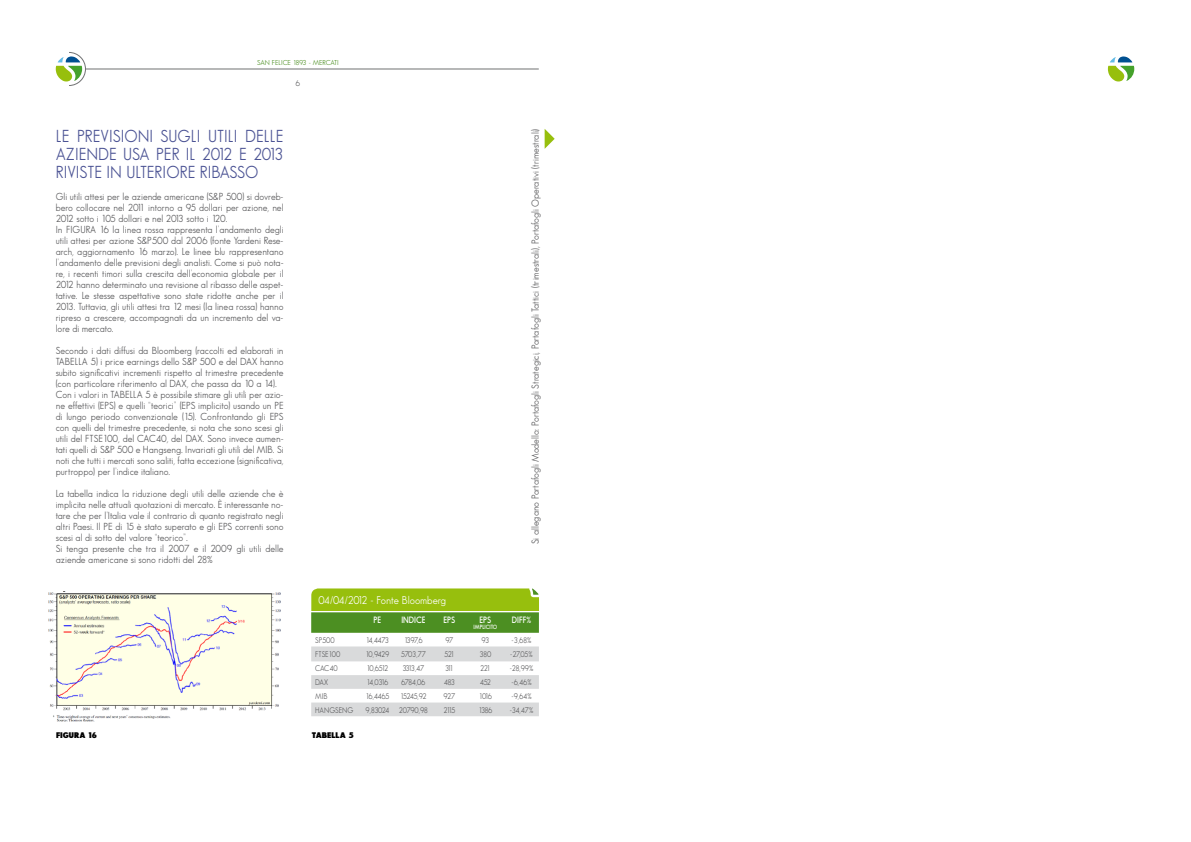
<style>
.page{position:relative;width:1191px;height:842px;background:#fff}
.page>*{position:absolute;margin:0;border:0;box-sizing:border-box;transform-origin:0 0}
.t1{font:17px/18px "Sans Serif Book FLF";letter-spacing:-.04em;color:#4b5394;text-align:justify;scale:.95 1}
.t2{font:11px "Sans Serif Book FLF";color:#fff;scale:.95 1}
.t3{font:10px/11px "Sans Serif Book FLF";color:#58585a;scale:.95 1}
.t4{font:600 9px "Sans Serif FLF";color:#fff;scale:.9 1}
.t5{font:8px "Sans Serif Book FLF";letter-spacing:-.085em;color:#58585a;scale:.9 1}
.t6{font:8px "Sans Serif Exb FLF";color:#000}
.t7{font:8px "Sans Serif Book FLF";letter-spacing:-.085em;color:#58585a}
.t8{font:7px "Sans Serif Book FLF";letter-spacing:-.015em;color:#4c8f22}
.t9{font:600 6px "Sans Serif FLF";color:#fff;scale:.9 1}
</style>
<div class="page">
<svg style="left:56px;top:52px;width:30px;height:34px"></svg>
<hr style="left:85px;top:69px;width:454px;height:1px;background:#707172">
<svg style="left:1107px;top:56px;width:27px;height:25px"></svg>
<svg style="left:544px;top:129px;width:10px;height:20px"></svg>
<img style="left:48px;top:591px;width:233px;height:131px">
<div style="left:311px;top:588px;width:228px;height:22px;background:#97bf0d"></div>
<svg style="left:311px;top:612px;width:228px;height:21px;background:#509127"></svg>
<svg style="left:311px;top:646px;width:228px;height:70px"></svg>
<svg style="left:528px;top:588px;width:11px;height:10px"></svg>
<p class="t8" style="left:257px;top:59px;width:83px">san f elice 1893 - mercati</p>
<p class="t7" style="left:296px;top:78px;width:6px">6</p>
<h1 class="t1" style="left:56px;top:127px;width:241px">Le previsioni sugli utili delle aziende USA per il 2012 e 2013 riviste in ulteriore ribasso</h1>
<p class="t3" style="left:56px;top:191px;width:241px">Gli utili attesi per le aziende americane (S&amp;P 500) si dovreb&shy;bero collocare nel 2011 intorno a 95 dollari per azione, nel 2012 sotto i 105 dollari e nel 2013 sotto i 120.<br>I n FI GURA 16 la linea rossa rappresenta l’andamento degli utili attesi per azione S&amp;P500 dal 2006 (fonte Yardeni Rese&shy;arch, aggiornamento 16 marzo). Le linee blu rappresentano l’andamento delle previsioni degli analisti. Come si può nota&shy;re, i recenti timori sulla crescita dell’economia globale per il 2012 hanno determinato una revisione al ribasso delle aspet&shy;tative. Le stesse aspettative sono state ridotte anche per il 2013. Tuttavia, gli utili attesi tra 12 mesi (la linea rossa) hanno ripreso a crescere, accompagnati da un incremento del va&shy;lore di mercato.</p>
<p class="t3" style="left:56px;top:345px;width:241px">Secondo i dati diffusi da Bloomberg (raccolti ed elaborati in TABELLA 5) i price earnings dello S&amp;P 500 e del DAX hanno subito significativi incrementi rispetto al trimestre precedente (con particolare riferimento al DAX, che passa da 10 a 14).<br>Con i valori in TABELLA 5 è possibile stimare gli utili per azio&shy;ne effettivi (EPS) e quelli “teorici” (EPS</p>
<p class="t3" style="left:56px;top:400px;width:241px;text-indent:142px">implicito) usando un PE di lungo periodo convenzionale (15). Confrontando gli EPS con quelli del trimestre precedente, si nota che sono scesi gli utili del FTSE 100, del CAC</p>
<p class="t3" style="left:56px;top:433px;width:241px;text-align:justify;text-indent:100px">40, del DAX. Sono invece aumen&shy;tati quelli di S&amp;P 500 e Hangseng. I nvariati gli utili del MI B. Si noti che tutti i mercati sono saliti, fatta eccezione (significativa, purtroppo) per l’indice italiano.</p>
<p class="t3" style="left:56px;top:488px;width:241px">La tabella indica la riduzione degli utili delle aziende che è implicita nelle attuali quotazioni di mercato. È interessante no&shy;tare che per l’Italia vale il contrario di quanto registrato negli altri Paesi. I l PE di 15 è stato superato e gli EPS correnti sono scesi al di sotto del valore “teorico”.<br>Si tenga presente che tra il 2007 e il 2009 gli utili delle aziende americane si sono ridotti del 28%</p>
<p class="t3" style="left:529px;top:544px;width:439px;rotate:-90deg">Si allegano Portafogli Modello: Portafogli Strategici, Portafogli Tattici (trimestrali), Portafogli Operativi (trimestrali)</p>
<p class="t2" style="left:318px;top:594px;width:136px">04/04/2012 - Fonte Bloomberg</p>
<p class="t4" style="left:373px;top:615px;width:9px">PE</p>
<p class="t4" style="left:401px;top:615px;width:6px">INDICE</p>
<p class="t4" style="left:443px;top:615px;width:14px">EPS</p>
<p class="t4" style="left:479px;top:615px;width:14px">EPS</p>
<p class="t9" style="left:473px;top:624px;width:28px">IMPLICITO</p>
<p class="t4" style="left:512px;top:615px;width:5px">DIFF</p>
<p class="t4" style="left:526px;top:615px;width:7px">%</p>
<p class="t5" style="left:315px;top:635px;width:23px">SP 500</p>
<p class="t5" style="left:366px;top:635px;width:27px">14,4473</p>
<p class="t5" style="left:404px;top:635px;width:22px">1397,6</p>
<p class="t5" style="left:445px;top:635px;width:10px">97</p>
<p class="t5" style="left:481px;top:635px;width:10px">93</p>
<p class="t5" style="left:511px;top:635px;width:24px">-3,68%</p>
<p class="t5" style="left:315px;top:649px;width:29px">FTSE 100</p>
<p class="t5" style="left:365px;top:649px;width:28px">10,9429</p>
<p class="t5" style="left:401px;top:649px;width:29px">5703,77</p>
<p class="t5" style="left:444px;top:649px;width:13px">521</p>
<p class="t5" style="left:479px;top:649px;width:14px">380</p>
<p class="t5" style="left:510px;top:649px;width:27px">-27,05%</p>
<p class="t5" style="left:315px;top:664px;width:26px">CAC40</p>
<p class="t5" style="left:366px;top:664px;width:26px">10,6512</p>
<p class="t5" style="left:402px;top:664px;width:26px">3313,47</p>
<p class="t5" style="left:445px;top:664px;width:11px">311</p>
<p class="t5" style="left:480px;top:664px;width:13px">221</p>
<p class="t5" style="left:509px;top:664px;width:28px">-28,99%</p>
<p class="t5" style="left:315px;top:678px;width:16px">DA X</p>
<p class="t5" style="left:366px;top:678px;width:26px">14,0316</p>
<p class="t5" style="left:401px;top:678px;width:28px">6784,06</p>
<p class="t5" style="left:444px;top:678px;width:14px">483</p>
<p class="t5" style="left:480px;top:678px;width:14px">452</p>
<p class="t5" style="left:511px;top:678px;width:24px">-6,46%</p>
<p class="t5" style="left:315px;top:691px;width:15px">MIB</p>
<p class="t5" style="left:365px;top:691px;width:28px">16,4465</p>
<p class="t5" style="left:400px;top:691px;width:31px">15245,92</p>
<p class="t5" style="left:443px;top:691px;width:14px">927</p>
<p class="t5" style="left:479px;top:691px;width:16px">1016</p>
<p class="t5" style="left:511px;top:691px;width:24px">-9,64%</p>
<p class="t5" style="left:315px;top:705px;width:44px">HANGSENG</p>
<p class="t5" style="left:365px;top:705px;width:71px">9,83024 20790,98</p>
<p class="t5" style="left:443px;top:705px;width:15px">2115</p>
<p class="t5" style="left:478px;top:705px;width:17px">1386</p>
<p class="t5" style="left:510px;top:705px;width:28px">-34,47%</p>
<p class="t6" style="left:56px;top:731px;width:42px">FIGURA 16</p>
<p class="t6" style="left:312px;top:731px;width:21px">TABELLA</p>
<p class="t6" style="left:349px;top:731px;width:6px">5</p>
</div>
